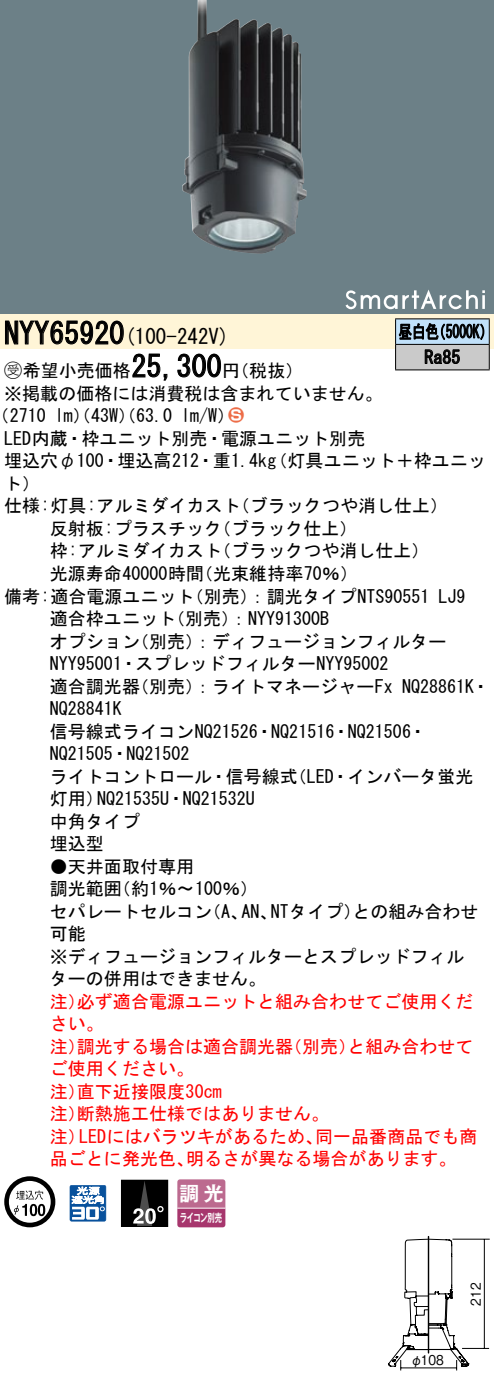
<style>
.page{position:relative;width:494px;height:1379px;background:#fff}
.page>*{position:absolute;margin:0;border:0;box-sizing:border-box;transform-origin:0 0}
.t1{font:30px "MS Gothic";color:#000}
.t2{font:21px "MS Gothic";color:#000}
.t3{font:19.8px "Gothic MB101 Pro De Bold 90 pv RKSJ H";color:#fff}
.t4{font:18px/22.5px "MS Gothic";color:#000}
.t5{font:18px/22.5px "MS Gothic";color:#f00}
.t6{font:18px/25.5px "MS Gothic";color:#000;scale:.75 1}
.t7{font:18px "Ford Classification 1";color:#ed6d48}
.t8{font:13.5px "Gothic BBB Pro Medium 90 pv RKSJ H";color:#000;scale:.9 1}
.t9{font:11.4px "Gothic MB101 Pro De Bold 90 pv RKSJ H";letter-spacing:-.05em;color:#fff;scale:.65 1}
.s1{font-family:"Ford Classification 1"}
.s2{color:#fff}
</style>
<div class="page">
<div style="left:0;top:0;width:493px;height:288px;background:#6c8087"></div>
<img style="left:182px;top:0;width:124px;height:254px">
<div style="left:0;top:288px;width:493px;height:26px;background:#6c8087"></div>
<svg style="left:345px;top:289px;width:139px;height:20px"></svg>
<div style="left:0;top:314px;width:493px;height:34px;background:#fff5d7"></div>
<svg style="left:5px;top:320px;width:119px;height:25px"></svg>
<svg style="left:132px;top:353px;width:36px;height:28px"></svg>
<svg style="left:177px;top:353px;width:44px;height:25px"></svg>
<svg style="left:4px;top:1176px;width:51px;height:51px"></svg>
<svg style="left:38px;top:1203px;width:7px;height:13px"></svg>
<svg style="left:70px;top:1185px;width:36px;height:36px"></svg>
<div style="left:121px;top:1180px;width:46px;height:46px;background:#000"></div>
<svg style="left:133px;top:1181px;width:29px;height:43px"></svg>
<div style="left:121px;top:1179px;width:47px;height:47px;border:1px solid #000"></div>
<svg style="left:177px;top:1179px;width:48px;height:48px;background:#b55a85"></svg>
<hr style="left:177px;top:1207px;width:48px;height:1px;background:#fff">
<hr style="left:395px;top:318px;width:94px;height:1px;background:#000">
<hr style="left:395px;top:369px;width:94px;height:1px;background:#000">
<svg style="left:394px;top:319px;width:95px;height:50px;background:#97a2aa"></svg>
<hr style="left:427px;top:1236px;width:2px;height:116px;background:#000">
<svg style="left:388px;top:1238px;width:100px;height:132px"></svg>
<hr style="left:452px;top:1238px;width:37px;height:1px;background:#000">
<hr style="left:483px;top:1239px;width:1px;height:109px;background:#000">
<h1 class="t1" style="left:4px;top:318px;width:122px">NYY65920</h1>
<p class="t6" style="left:424px;top:319px;width:49px;text-indent:-26px">昼白色<br>Ra85</p>
<p class="t6" style="left:432px;top:319px;width:82px">（5000 (K</p>
<p class="t2" style="left:124px;top:326px;width:106px">(100-242 (V</p>
<h1 class="t1" style="left:131px;top:351px;width:91px">25,300</h1>
<p class="t4" style="left:4px;top:359px;width:379px"><span class="s1">B</span>希望小売価格<br>※掲載の価格には消費税は含まれていません。</p>
<p class="t7" style="left:228px;top:406px;width:17px">2<span class="s2">3</span></p>
<p class="t4" style="left:222px;top:359px;width:82px">（円税抜(</p>
<p class="t4" style="left:181px;top:404px;width:55px">l m (W/</p>
<p class="t4" style="left:-8px;top:404px;width:56px">（2710</p>
<p class="t4" style="left:4px;top:427px;width:362px">LED内蔵・枠ユニット別売・電源ユニット別売</p>
<p class="t4" style="left:269px;top:449px;width:217px">（灯具ユニット＋枠ユニッ</p>
<p class="t4" style="left:55px;top:404px;width:119px">lm）（43 ）（W 63.0</p>
<p class="t4" style="left:4px;top:449px;width:273px">埋込穴φ100・埋込高212・重1.4kg</p>
<p class="t4" style="left:4px;top:472px;width:37px">ト(</p>
<p class="t4" style="left:232px;top:494px;width:218px">（ブラックつや消し仕上(</p>
<p class="t4" style="left:213px;top:494px;width:145px;text-indent:-209px">仕様:灯具:アルミダイカスト<br>（ブラック仕上(</p>
<p class="t4" style="left:213px;top:517px;width:217px;text-indent:-163px">反射板:プラスチック<br>（ブラックつや消し仕上(</p>
<p class="t4" style="left:195px;top:539px;width:164px;text-indent:-145px">枠:アルミダイカスト<br>（光束維持率70％(</p>
<p class="t4" style="left:50px;top:562px;width:156px">光源寿命40000時間</p>
<p class="t4" style="left:185px;top:584px;width:245px">（別売：）調光タイプNTS90551</p>
<p class="t4" style="left:167px;top:584px;width:163px;text-indent:-163px">備考:適合電源ユニット<br>（別売：） NYY91300B</p>
<p class="t4" style="left:438px;top:584px;width:28px">LJ9</p>
<p class="t4" style="left:131px;top:607px;width:316px;text-indent:-81px">適合枠ユニット<br>（別売：）ディフュージョンフィルター</p>
<p class="t4" style="left:50px;top:629px;width:340px">オプション<br>NYY95001・スプレッドフィルターNYY95002</p>
<p class="t4" style="left:131px;top:674px;width:263px">（別売：）ライトマネージャーFx</p>
<p class="t4" style="left:50px;top:674px;width:91px">適合調光器</p>
<p class="t4" style="left:50px;top:697px;width:73px">NQ28841K</p>
<p class="t4" style="left:50px;top:719px;width:378px">信号線式ライコンNQ21526・NQ21516・NQ21506・</p>
<p class="t4" style="left:50px;top:742px;width:141px">NQ21505・NQ21502</p>
<p class="t4" style="left:288px;top:764px;width:186px">（LED・インバータ蛍光</p>
<p class="t4" style="left:401px;top:674px;width:89px">NQ28861 ・K</p>
<p class="t4" style="left:50px;top:764px;width:249px;text-align:center">ライトコントロール・信号線式<br>NQ21535 ・U NQ21532U</p>
<p class="t4" style="left:50px;top:787px;width:91px">灯用）<br>中角タイプ埋込型</p>
<p class="t4" style="left:113px;top:854px;width:147px;text-indent:-63px">●天井面取付専用<br>（約1％〜100％(</p>
<p class="t4" style="left:50px;top:877px;width:73px">調光範囲</p>
<p class="t4" style="left:270px;top:899px;width:92px">NTタイプ）</p>
<p class="t4" style="left:352px;top:899px;width:127px">との組み合わせ</p>
<p class="t4" style="left:50px;top:899px;width:415px">セパレートセルコン<br>可能<br>※ディフュージョンフィルターとスプレッドフィルターの併用はできません。</p>
<p class="t5" style="left:77px;top:989px;width:397px">必ず適合電源ユニットと組み合わせてご使用くだ</p>
<p class="t4" style="left:203px;top:899px;width:46px">（、A</p>
<p class="t4" style="left:241px;top:899px;width:37px">AN、</p>
<p class="t5" style="left:50px;top:989px;width:55px">注）さい。</p>
<p class="t5" style="left:77px;top:1034px;width:217px">調光する場合は適合調光器</p>
<p class="t5" style="left:284px;top:1034px;width:73px">（別売）</p>
<p class="t5" style="left:347px;top:1034px;width:127px">と組み合わせて</p>
<p class="t5" style="left:50px;top:1034px;width:37px">注）</p>
<p class="t5" style="left:50px;top:1057px;width:145px">ご使用ください。</p>
<p class="t5" style="left:77px;top:1079px;width:146px">直下近接限度30cm</p>
<p class="t5" style="left:77px;top:1079px;width:253px;text-indent:-27px">注）<br>断熱施工仕様ではありません。</p>
<p class="t5" style="left:50px;top:1102px;width:37px">注）</p>
<p class="t5" style="left:79px;top:1124px;width:245px">LEDにはバラツキがあるため、</p>
<p class="t5" style="left:315px;top:1124px;width:163px">同一品番商品でも商</p>
<p class="t5" style="left:50px;top:1124px;width:37px">注）</p>
<p class="t5" style="left:50px;top:1147px;width:145px">品ごとに発光色、</p>
<p class="t5" style="left:186px;top:1147px;width:272px">明るさが異なる場合があります。</p>
<p class="t3" style="left:179px;top:1177px;width:46px">調光</p>
<p class="t9" style="left:180px;top:1208px;width:66px">ライコン別売</p>
<p class="t8" style="left:410px;top:1348px;width:39px">φ108</p>
<p class="t8" style="left:464px;top:1305px;width:27px;rotate:-90deg">212</p>
</div>
